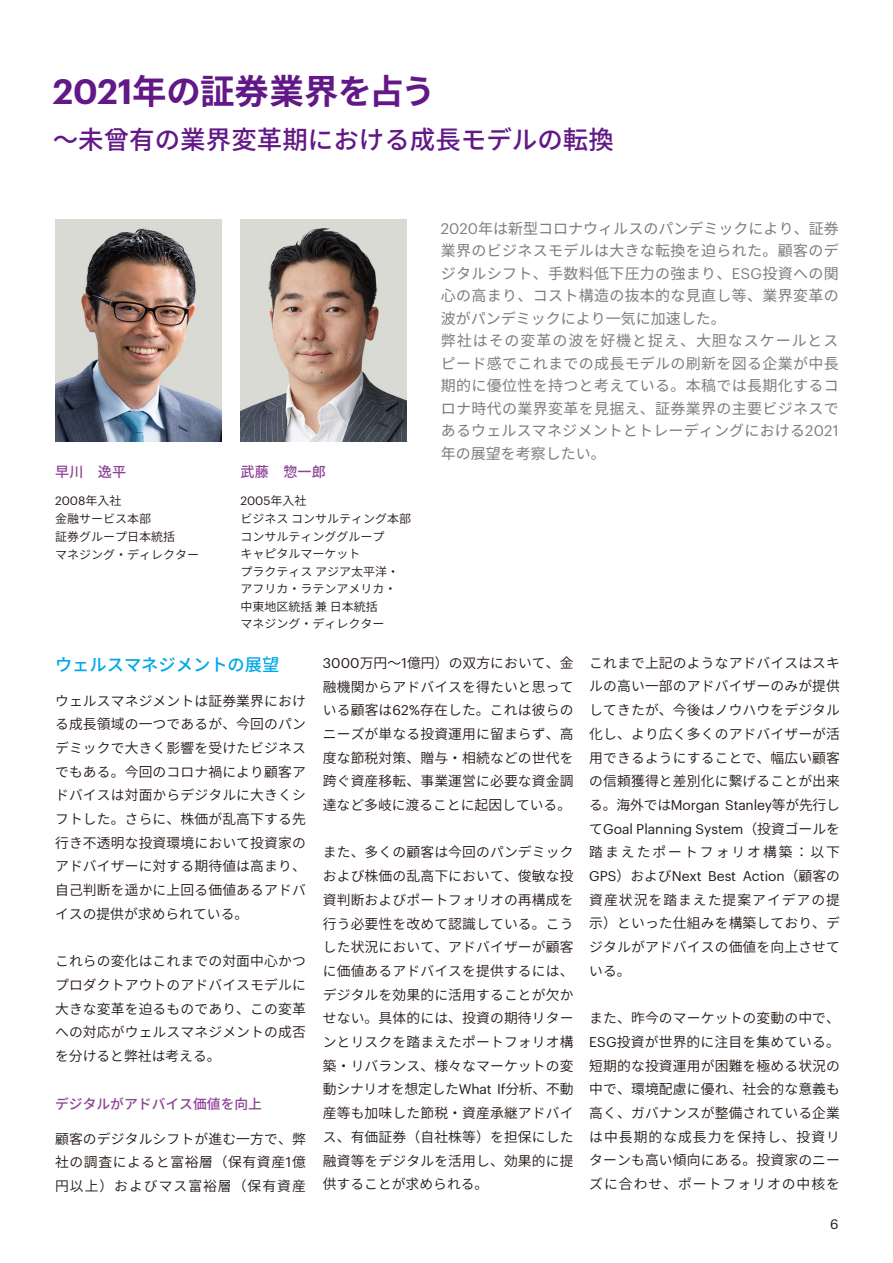
<style>
.page{position:relative;width:893px;height:1263px;background:#fff}
.page>*{position:absolute;margin:0;border:0;box-sizing:border-box;transform-origin:0 0}
.t1{font:700 34.5px "Source Han Sans";letter-spacing:-.015em;color:#621886}
.t2{font:500 25.5px "Source Han Sans";color:#621886}
.t3{font:500 17.25px "Source Han Sans";color:#00a8e8}
.t4{font:15px/22.5px "Source Han Sans";letter-spacing:.02em;color:#7d7d7d}
.t5{font:500 14.25px "Source Han Sans";letter-spacing:.015em;color:#8e4496}
.t6{font:13.8px/23.7px "Source Han Sans";letter-spacing:.01em;color:#221815;text-align:justify}
.t7{font:13.8px/23.7px "Graphik";color:#221815}
.t8{font:13.8px "Source Han Sans";letter-spacing:.145em;color:#221815}
.t9{font:500 13.8px "Source Han Sans";color:#8e4496}
.t10{font:13.5px "Graphik";color:#221815}
.t11{font:11.85px/17.4px "Source Han Sans";color:#221815}
.t12{font:11.85px "Graphik";color:#221815}
.s1{font-family:"Graphik";font-weight:600}
.s2{font-family:"Source Han Sans"}
.s3{font-family:"Graphik"}
</style>
<div class="page">
<img style="left:55px;top:220px;width:166px;height:221px">
<img style="left:240px;top:220px;width:166px;height:221px">
<h1 class="t1" style="left:53px;top:72px;width:384px"><span class="s1">2021</span>年の証券業界を占う</h1>
<h2 class="t2" style="left:53px;top:125px;width:562px">～未曾有の業界変革期における成長モデルの転換</h2>
<p class="t5" style="left:55px;top:464px;width:73px">早川　逸平</p>
<p class="t12" style="left:55px;top:492px;width:68px">2008<span class="s2">年入社</span></p>
<p class="t11" style="left:55px;top:510px;width:145px;line-height:18px">金融サービス本部<br>証券グループ日本統括　マネジング・ディレクター</p>
<p class="t5" style="left:240px;top:464px;width:87px">武藤　惣一郎</p>
<p class="t12" style="left:240px;top:492px;width:68px">2005<span class="s2">年入社</span></p>
<p class="t11" style="left:240px;top:511px;width:172px">ビジネス コンサルティング本部コンサルティンググループ<br>キャピタルマーケット<br>プラクティス アジア太平洋・アフリカ・ラテンアメリカ・中東地区統括 兼 日本統括<br>マネジング・ディレクター</p>
<p class="t4" style="left:441px;top:217px;width:399px"><span class="s3">2020</span>年は新型コロナウィルスのパンデミックにより、証券業界のビジネスモデルは大きな転換を迫られた。顧客のデジタルシフト、手数料低下圧力の強まり、<span class="s3">ESG</span>投資への関心の高まり、コスト構造の抜本的な見直し等、業界変革の波がパンデミックにより一気に加速した。<br>弊社はその変革の波を好機と捉え、大胆なスケールとスピード感でこれまでの成長モデルの刷新を図る企業が中長期的に優位性を持つと考えている。本稿では長期化するコロナ時代の業界変革を見据え、証券業界の主要ビジネスであるウェルスマネジメントとトレーディングにおける<span class="s3">2021</span>年の展望を考察したい。</p>
<p class="t3" style="left:55px;top:655px;width:226px">ウェルスマネジメントの展望</p>
<p class="t6" style="left:55px;top:689px;width:252px">ウェルスマネジメントは証券業界における成長領域の一つであるが、今回のパンデミックで大きく影響を受けたビジネスでもある。今回のコロナ禍により顧客アドバイスは対面からデジタルに大きくシフトした。さらに、株価が乱高下する先行き不透明な投資環境において投資家のアドバイザーに対する期待値は高まり、自己判断を遥かに上回る価値あるアドバイスの提供が求められている。</p>
<p class="t6" style="left:55px;top:949px;width:252px">これらの変化はこれまでの対面中心かつプロダクトアウトのアドバイスモデルに大きな変革を迫るものであり、この変革への対応がウェルスマネジメントの成否を分けると弊社は考える。</p>
<p class="t9" style="left:55px;top:1096px;width:208px">デジタルがアドバイス価値を向上</p>
<p class="t6" style="left:55px;top:1127px;width:252px">顧客のデジタルシフトが進む一方で、弊社の調査によると富裕層（保有資産<span class="s3">1</span>億円以上）およびマス富裕層（保有資産</p>
<p class="t6" style="left:323px;top:651px;width:252px"><span class="s3">3000</span>万円～<span class="s3">1</span>億円）の双方において、金融機関からアドバイスを得たいと思っている顧客は<span class="s3">62%</span>存在した。これは彼らのニーズが単なる投資運用に留まらず、高度な節税対策、贈与・相続などの世代を跨ぐ資産移転、事業運営に必要な資金調達など多岐に渡ることに起因している。</p>
<p class="t6" style="left:323px;top:841px;width:252px">また、多くの顧客は今回のパンデミックおよび株価の乱高下において、俊敏な投資判断およびポートフォリオの再構成を行う必要性を改めて認識している。こうした状況において、アドバイザーが顧客に価値あるアドバイスを提供するには、デジタルを効果的に活用することが欠かせない。具体的には、投資の期待リターンとリスクを踏まえたポートフォリオ構築・リバランス、様々なマーケットの変動シナリオを想定した<span class="s3">What If</span>分析、不動産等も加味した節税・資産承継アドバイス、有価証券（自社株等）を担保にした融資等をデジタルを活用し、効果的に提供することが求められる。</p>
<p class="t6" style="left:589px;top:651px;width:252px">これまで上記のようなアドバイスはスキルの高い一部のアドバイザーのみが提供してきたが、今後はノウハウをデジタル化し、より広く多くのアドバイザーが活用できるようにすることで、幅広い顧客の信頼獲得と差別化に繋げることが出来</p>
<p class="t7" style="left:589px;top:792px;width:252px"><span class="s2">る。海外では</span>Morgan Stanley<span class="s2">等が先行して</span>Goal Planning System<span class="s2">（投資ゴールを</span></p>
<p class="t8" style="left:589px;top:844px;width:252px">踏まえたポートフォリオ構築：以下</p>
<p class="t7" style="left:589px;top:863px;width:252px">GPS<span class="s2">）および</span>Next Best Action<span class="s2">（顧客の</span></p>
<p class="t6" style="left:589px;top:888px;width:252px">資産状況を踏まえた提案アイデアの提示）といった仕組みを構築しており、デジタルがアドバイスの価値を向上させている。</p>
<p class="t6" style="left:589px;top:1007px;width:252px">また、昨今のマーケットの変動の中で、<span class="s3">ESG</span>投資が世界的に注目を集めている。短期的な投資運用が困難を極める状況の中で、環境配慮に優れ、社会的な意義も高く、ガバナンスが整備されている企業は中長期的な成長力を保持し、投資リターンも高い傾向にある。投資家のニーズに合わせ、ポートフォリオの中核を</p>
<p class="t10" style="left:830px;top:1214px;width:10px">6</p>
</div>
